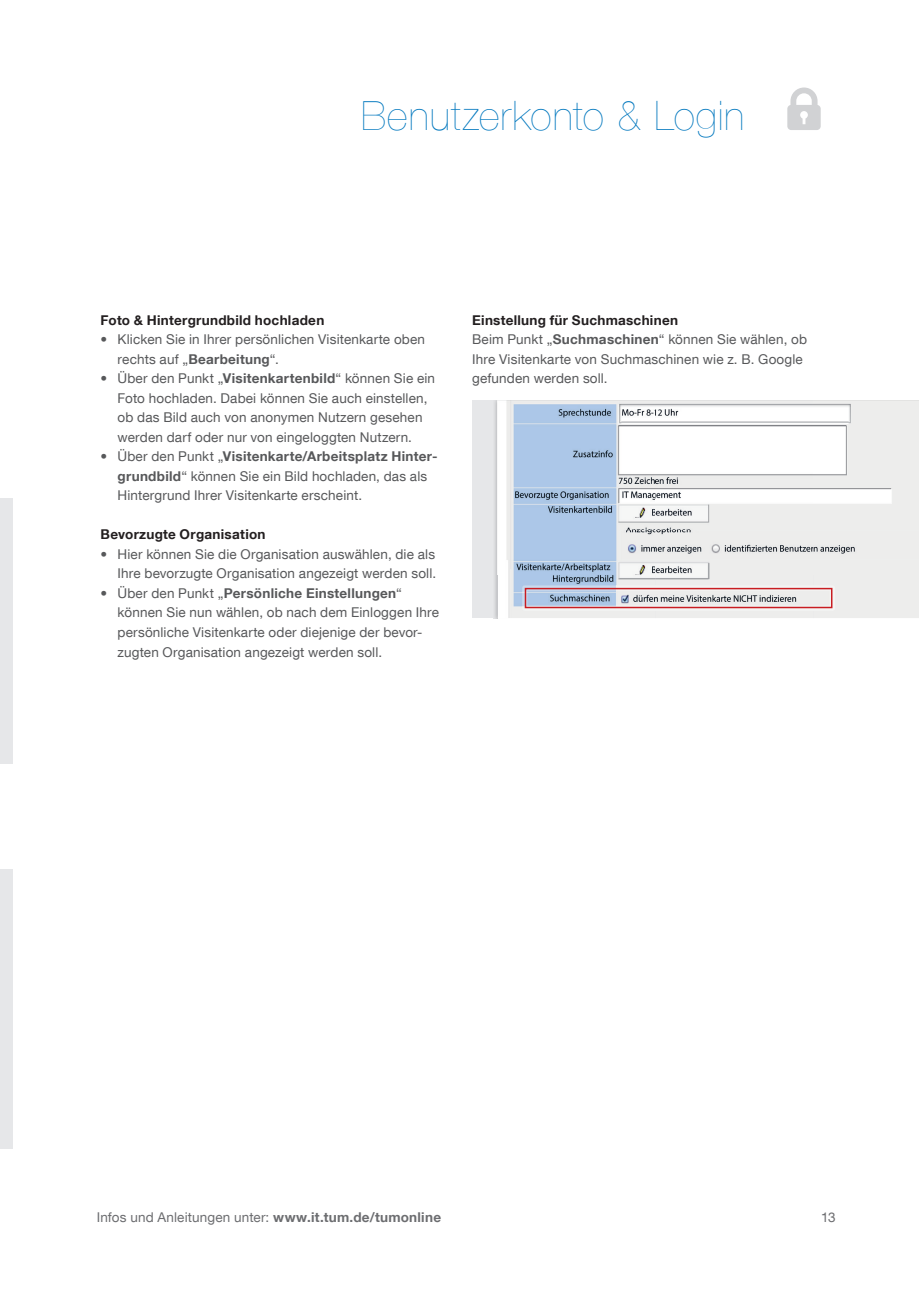
<style>
.page{position:relative;width:919px;height:1289px;background:#fff}
.page>*{position:absolute;margin:0;border:0;box-sizing:border-box;transform-origin:0 0}
.t1{font:200 40.5px "Helvetica Neue";letter-spacing:.025em;color:#0177be}
.t2{font:13.5px/19.5px "TUM Neue Helvetica";letter-spacing:.01em;color:#57585a}
.t3{font:700 13.5px "TUM Neue Helvetica";letter-spacing:.02em;color:#231f20}
.t4{font:13.5px "TUM Neue Helvetica";letter-spacing:.01em;color:#6c6d70}
.s1{font-weight:700}
.s2{font-weight:700;color:#231f20}
</style>
<div class="page">
<svg style="left:787px;top:87px;width:33px;height:43px"></svg>
<div style="left:0;top:498px;width:13px;height:265px;background:#e6e7e9"></div>
<div style="left:0;top:869px;width:13px;height:279px;background:#e6e7e9"></div>
<div style="left:472px;top:400px;width:446px;height:218px;background:#ededec"></div>
<img style="left:495px;top:400px;width:397px;height:218px">
<img style="left:522px;top:585px;width:312px;height:25px">
<svg style="left:524px;top:587px;width:309px;height:22px"></svg>
<h1 class="t1" style="left:361px;top:84px;width:384px">Benutzerkonto &amp; Login</h1>
<p class="t3" style="left:101px;top:311px;width:225px">Foto &amp; Hintergrundbild hochladen</p>
<p class="t2" style="left:118px;top:329px;width:309px;text-indent:-17px">• Klicken Sie in Ihrer persönlichen Visitenkarte oben rechts auf „<span class="s1">Bearbeitung</span>“.</p>
<p class="t2" style="left:118px;top:368px;width:319px;text-indent:-17px">• Über den Punkt „<span class="s1">Visitenkartenbild</span>“ können Sie ein Foto hochladen. Dabei können Sie auch einstellen, ob das Bild auch von anonymen Nutzern gesehen werden darf oder nur von eingeloggten Nutzern.</p>
<p class="t2" style="left:118px;top:446px;width:321px;text-indent:-17px">• Über den Punkt „<span class="s1">Visitenkarte/Arbeitsplatz Hinter&shy;grundbild</span>“ können Sie ein Bild hochladen, das als<br>Hintergrund Ihrer Visitenkarte erscheint.</p>
<p class="t3" style="left:101px;top:526px;width:166px">Bevorzugte Organisation</p>
<p class="t2" style="left:101px;top:544px;width:337px;text-align:right">• Hier können Sie die Organisation auswählen, die als<br>Ihre bevorzugte Organisation angezeigt werden soll.</p>
<p class="t2" style="left:118px;top:583px;width:323px;text-indent:-17px">• Über den Punkt „<span class="s1">Persönliche Einstellungen</span>“ können Sie nun wählen, ob nach dem Einloggen Ihre persönliche Visitenkarte oder diejenige der bevor&shy;zugten Organisation angezeigt werden soll.</p>
<p class="t2" style="left:472px;top:310px;width:336px"><span class="s2">Einstellung für Suchmaschinen<br></span>Beim Punkt „<span class="s1">Suchmaschinen</span>“ können Sie wählen, ob Ihre Visitenkarte von Suchmaschinen wie z. B. Google gefunden werden soll.</p>
<p class="t4" style="left:97px;top:1209px;width:346px">Infos und Anleitungen unter: <span class="s1">www.it.tum.de/tumonline</span></p>
<p class="t4" style="left:821px;top:1209px;width:16px">13</p>
</div>
